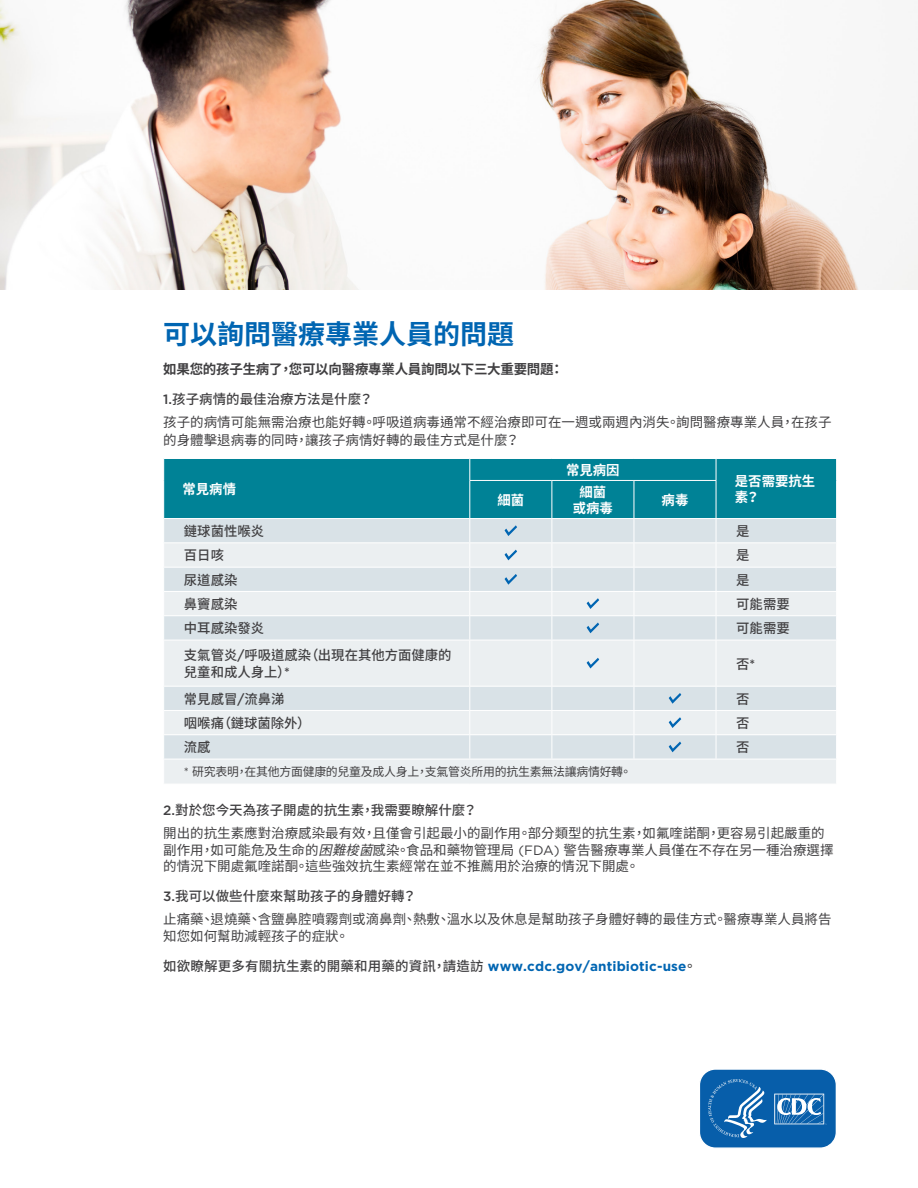
<style>
.page{position:relative;width:918px;height:1188px;background:#fff}
.page>*{position:absolute;margin:0;border:0;box-sizing:border-box;transform-origin:0 0}
.t1{font:700 27px "Noto Sans CJ Ktc";color:#0065b2}
.t2{font:13.5px/23.2px "Noto Sans CJ Ktc";color:#414042}
.t3{font:500 13.5px/16.5px "Noto Sans CJ Ktc";color:#414042}
.t4{font:700 13.5px "Gotham";letter-spacing:.01em;color:#0065b2}
.t5{font:700 13.5px "Noto Sans CJ Ktc";letter-spacing:-.02em;color:#414042}
.t6{font:700 13.5px "Noto Sans CJ Ktc";color:#fff}
.t7{font:12px "Noto Sans CJ Ktc";letter-spacing:-.02em;color:#414042}
.s1{font-family:"Gotham";font-weight:500}
.s2{font-weight:500}
.s3{font-family:"Gotham"}
.s4{font-style:italic}
.s5{font-family:"Noto Sans CJ Ktc";font-weight:500;color:#414042}
</style>
<div class="page">
<img style="left:0;top:0;width:918px;height:289px">
<svg style="left:164px;top:641px;width:672px;height:143px;background:#e5eaed"></svg>
<hr style="left:469px;top:640px;width:1px;height:46px;background:#fff">
<hr style="left:552px;top:640px;width:1px;height:46px;background:#fff">
<hr style="left:634px;top:640px;width:1px;height:46px;background:#fff">
<hr style="left:716px;top:640px;width:1px;height:46px;background:#fff">
<hr style="left:163px;top:686px;width:307px;height:1px;background:#fff">
<hr style="left:470px;top:686px;width:82px;height:1px;background:#fff">
<hr style="left:552px;top:686px;width:82px;height:1px;background:#fff">
<hr style="left:634px;top:686px;width:82px;height:1px;background:#fff">
<hr style="left:716px;top:686px;width:121px;height:1px;background:#fff">
<hr style="left:163px;top:710px;width:307px;height:1px;background:#fff">
<hr style="left:470px;top:710px;width:82px;height:1px;background:#fff">
<hr style="left:552px;top:710px;width:82px;height:1px;background:#fff">
<hr style="left:634px;top:710px;width:82px;height:1px;background:#fff">
<hr style="left:716px;top:710px;width:121px;height:1px;background:#fff">
<hr style="left:163px;top:734px;width:307px;height:1px;background:#fff">
<hr style="left:470px;top:734px;width:82px;height:1px;background:#fff">
<svg style="left:469px;top:687px;width:1px;height:72px"></svg>
<hr style="left:552px;top:734px;width:82px;height:1px;background:#fff">
<svg style="left:552px;top:687px;width:1px;height:72px"></svg>
<hr style="left:634px;top:734px;width:82px;height:1px;background:#fff">
<svg style="left:634px;top:687px;width:1px;height:72px"></svg>
<hr style="left:716px;top:734px;width:121px;height:1px;background:#fff">
<svg style="left:716px;top:687px;width:1px;height:72px"></svg>
<hr style="left:163px;top:759px;width:307px;height:1px;background:#fff">
<hr style="left:470px;top:759px;width:82px;height:1px;background:#fff">
<hr style="left:552px;top:759px;width:82px;height:1px;background:#fff">
<hr style="left:634px;top:759px;width:82px;height:1px;background:#fff">
<hr style="left:716px;top:759px;width:121px;height:1px;background:#fff">
<svg style="left:163px;top:458px;width:674px;height:182px;background:#99c7d0"></svg>
<svg style="left:587px;top:658px;width:12px;height:10px"></svg>
<svg style="left:669px;top:693px;width:12px;height:11px"></svg>
<svg style="left:669px;top:717px;width:12px;height:11px"></svg>
<svg style="left:669px;top:742px;width:12px;height:10px"></svg>
<svg style="left:700px;top:1069px;width:136px;height:79px;background:#2974b5"></svg>
<h1 class="t1" style="left:163px;top:319px;width:352px">可以詢問醫療專業人員的問題</h1>
<p class="t5" style="left:163px;top:361px;width:402px">如果您的孩子生病了，您可以向醫療專業人員詢問以下三大重要問題：</p>
<p class="t2" style="left:163px;top:388px;width:670px"><span class="s1">1.</span><span class="s2">孩子病情的最佳治療方法是什麼？<br></span>孩子的病情可能無需治療也能好轉。呼吸道病毒通常不經治療即可在一週或兩週內消失。詢問醫療專業人員，在孩子</p>
<p class="t2" style="left:163px;top:429px;width:357px">的身體擊退病毒的同時，讓孩子病情好轉的最佳方式是什麼？</p>
<p class="t6" style="left:183px;top:481px;width:55px">常見病情</p>
<p class="t6" style="left:566px;top:462px;width:55px">常見病因</p>
<p class="t6" style="left:735px;top:473px;width:82px">是否需要抗生</p>
<p class="t6" style="left:580px;top:484px;width:28px">細菌</p>
<p class="t6" style="left:735px;top:490px;width:26px">素？</p>
<p class="t6" style="left:573px;top:501px;width:42px">或病毒</p>
<p class="t6" style="left:662px;top:492px;width:28px">病毒</p>
<p class="t6" style="left:497px;top:492px;width:28px">細菌</p>
<p class="t3" style="left:184px;top:523px;width:82px">鏈球菌性喉炎</p>
<p class="t3" style="left:736px;top:523px;width:15px">是</p>
<p class="t3" style="left:184px;top:547px;width:42px">百日咳</p>
<p class="t3" style="left:736px;top:547px;width:15px">是</p>
<p class="t3" style="left:184px;top:572px;width:55px">尿道感染</p>
<p class="t3" style="left:736px;top:572px;width:15px">是</p>
<p class="t3" style="left:184px;top:596px;width:55px">鼻竇感染</p>
<p class="t3" style="left:736px;top:596px;width:55px">可能需要</p>
<p class="t3" style="left:184px;top:620px;width:82px">中耳感染發炎</p>
<p class="t3" style="left:736px;top:620px;width:55px">可能需要</p>
<p class="t3" style="left:184px;top:647px;width:269px">支氣管炎<span class="s3">/</span>呼吸道感染（出現在其他方面健康的兒童和成人身上）<span class="s3">*</span></p>
<p class="t3" style="left:736px;top:656px;width:21px">否<span class="s3">*</span></p>
<p class="t3" style="left:184px;top:691px;width:102px">常見感冒<span class="s3">/</span>流鼻涕</p>
<p class="t3" style="left:736px;top:691px;width:15px">否</p>
<p class="t3" style="left:184px;top:715px;width:128px">咽喉痛（鏈球菌除外）</p>
<p class="t3" style="left:736px;top:715px;width:15px">否</p>
<p class="t3" style="left:184px;top:739px;width:28px">流感</p>
<p class="t3" style="left:736px;top:739px;width:15px">否</p>
<p class="t7" style="left:184px;top:765px;width:449px"><span class="s3">*</span> 研究表明，在其他方面健康的兒童及成人身上，支氣管炎所用的抗生素無法讓病情好轉。</p>
<p class="t2" style="left:163px;top:799px;width:663px"><span class="s1">2.</span><span class="s2">對於您今天為孩子開處的抗生素，我需要瞭解什麼？<br></span>開出的抗生素應對治療感染最有效，且僅會引起最小的副作用。部分類型的抗生素，如氟喹諾酮，更容易引起嚴重的</p>
<p class="t2" style="left:163px;top:842px;width:672px;line-height:16.5px">副作用，如可能危及生命的<span class="s4">困難梭菌</span>感染。食品和藥物管理局 <span class="s3">(FDA)</span> 警告醫療專業人員僅在不存在另一種治療選擇的情況下開處氟喹諾酮。這些強效抗生素經常在並不推薦用於治療的情況下開處。</p>
<p class="t2" style="left:163px;top:885px;width:670px"><span class="s1">3.</span><span class="s2">我可以做些什麼來幫助孩子的身體好轉？<br></span>止痛藥、退燒藥、含鹽鼻腔噴霧劑或滴鼻劑、熱敷、溫水以及休息是幫助孩子身體好轉的最佳方式。醫療專業人員將告</p>
<p class="t2" style="left:163px;top:925px;width:187px">知您如何幫助減輕孩子的症狀。</p>
<p class="t4" style="left:163px;top:957px;width:535px"><span class="s5">如欲瞭解更多有關抗生素的開藥和用藥的資訊，請造訪</span> www.cdc.gov/antibiotic-use<span class="s5">。</span></p>
</div>
